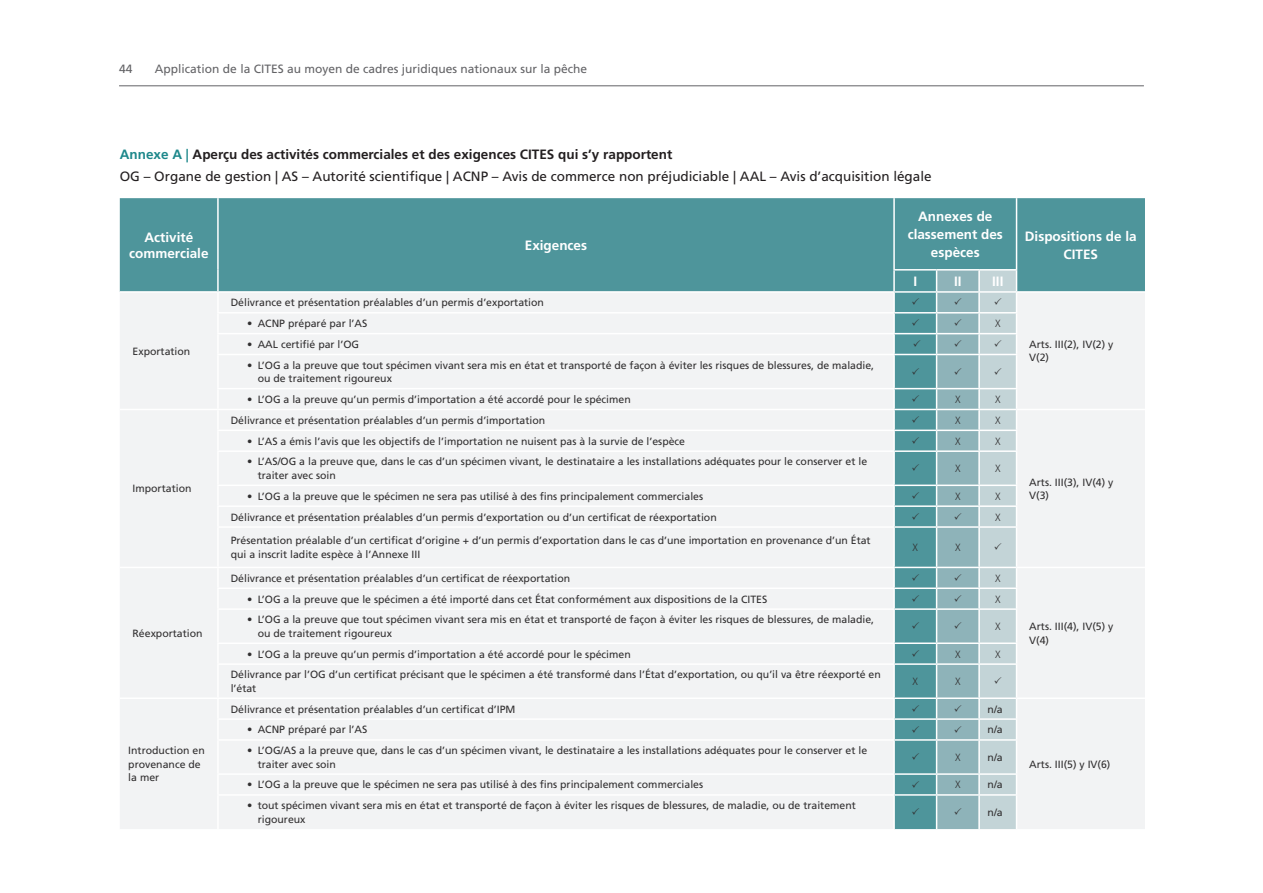
<style>
.page{position:relative;width:1263px;height:893px;background:#fff}
.page>*{position:absolute;margin:0;border:0;box-sizing:border-box;transform-origin:0 0}
.Annex_title{font:13.5px "Frutiger LT Std";color:#231f20}
.t1{font:700 13.5px/18px "Frutiger LT Std";color:#fff;text-align:center}
.Annex_title-2{font:700 13.5px "Frutiger LT Std";color:#231f20}
.t2{font:12px "Frutiger LT Std";color:#636366}
.t3{font:10.5px/13.5px "Frutiger LT Std";color:#312f30}
.t4{font:300 condensed 10.5px "Frutiger LT Std";color:#312f30}
.s1{color:#1e888b}
</style>
<div class="page">
<hr style="left:119px;top:85px;width:1025px;height:1px;background:#636366">
<div style="left:120px;top:198px;width:1025px;height:93px;background:#4e959b"></div>
<div style="left:120px;top:293px;width:1025px;height:536px;background:#f2f3f4"></div>
<hr style="left:217px;top:198px;width:2px;height:72px;background:#fff">
<hr style="left:217px;top:270px;width:2px;height:21px;background:#fff">
<hr style="left:893px;top:198px;width:2px;height:71px;background:#fff">
<hr style="left:1016px;top:198px;width:1px;height:71px;background:#fff">
<hr style="left:893px;top:269px;width:43px;height:2px;background:#fff">
<hr style="left:936px;top:269px;width:43px;height:2px;background:#fff">
<hr style="left:979px;top:269px;width:38px;height:2px;background:#fff">
<hr style="left:217px;top:312px;width:677px;height:2px;background:#fff">
<hr style="left:217px;top:333px;width:677px;height:1px;background:#fff">
<hr style="left:217px;top:354px;width:677px;height:1px;background:#fff">
<hr style="left:217px;top:388px;width:677px;height:1px;background:#fff">
<hr style="left:218px;top:409px;width:676px;height:1px;background:#fff">
<hr style="left:1016px;top:409px;width:129px;height:1px;background:#fff">
<hr style="left:217px;top:430px;width:677px;height:1px;background:#fff">
<hr style="left:217px;top:450px;width:677px;height:2px;background:#fff">
<hr style="left:217px;top:485px;width:677px;height:1px;background:#fff">
<hr style="left:217px;top:505px;width:677px;height:2px;background:#fff">
<hr style="left:217px;top:526px;width:677px;height:2px;background:#fff">
<hr style="left:218px;top:567px;width:676px;height:1px;background:#fff">
<hr style="left:1016px;top:567px;width:129px;height:1px;background:#fff">
<hr style="left:217px;top:587px;width:677px;height:2px;background:#fff">
<hr style="left:217px;top:608px;width:677px;height:2px;background:#fff">
<hr style="left:217px;top:642px;width:677px;height:2px;background:#fff">
<hr style="left:217px;top:663px;width:677px;height:2px;background:#fff">
<hr style="left:218px;top:697px;width:676px;height:2px;background:#fff">
<hr style="left:1016px;top:697px;width:129px;height:2px;background:#fff">
<hr style="left:217px;top:718px;width:677px;height:2px;background:#fff">
<hr style="left:217px;top:739px;width:677px;height:2px;background:#fff">
<hr style="left:217px;top:773px;width:677px;height:2px;background:#fff">
<hr style="left:217px;top:794px;width:677px;height:2px;background:#fff">
<svg style="left:217px;top:293px;width:2px;height:40px"></svg>
<hr style="left:217px;top:334px;width:2px;height:20px;background:#fff">
<hr style="left:217px;top:355px;width:2px;height:33px;background:#fff">
<hr style="left:217px;top:389px;width:2px;height:20px;background:#fff">
<hr style="left:120px;top:409px;width:98px;height:1px;background:#fff">
<hr style="left:217px;top:410px;width:2px;height:20px;background:#fff">
<svg style="left:217px;top:431px;width:2px;height:19px"></svg>
<hr style="left:217px;top:452px;width:2px;height:33px;background:#fff">
<svg style="left:217px;top:486px;width:2px;height:40px"></svg>
<hr style="left:217px;top:528px;width:2px;height:39px;background:#fff">
<hr style="left:120px;top:567px;width:98px;height:1px;background:#fff">
<svg style="left:217px;top:568px;width:2px;height:40px"></svg>
<hr style="left:217px;top:610px;width:2px;height:32px;background:#fff">
<svg style="left:217px;top:644px;width:2px;height:19px"></svg>
<hr style="left:217px;top:665px;width:2px;height:32px;background:#fff">
<hr style="left:120px;top:697px;width:98px;height:2px;background:#fff">
<svg style="left:217px;top:699px;width:2px;height:40px"></svg>
<hr style="left:217px;top:741px;width:2px;height:32px;background:#fff">
<svg style="left:217px;top:775px;width:2px;height:19px"></svg>
<hr style="left:217px;top:796px;width:2px;height:33px;background:#fff">
<svg style="left:893px;top:270px;width:124px;height:559px;background:#94babe"></svg>
<p class="t2" style="left:119px;top:62px;width:15px">44</p>
<p class="t2" style="left:155px;top:62px;width:434px">Application de la CITES au moyen de cadres juridiques nationaux sur la pêche</p>
<p class="Annex_title-2" style="left:120px;top:146px;width:554px"><span class="s1">Annexe A |</span> Aperçu des activités commerciales et des exigences CITES qui s’y rapportent</p>
<p class="Annex_title" style="left:120px;top:169px;width:813px">OG – Organe de gestion | AS – Autorité scientifique | ACNP – Avis de commerce non préjudiciable | AAL – Avis d’acquisition légale</p>
<p class="t1" style="left:129px;top:229px;width:81px;line-height:16.2px">Activité commerciale</p>
<p class="t1" style="left:525px;top:236px;width:64px">Exigences</p>
<p class="t3" style="left:231px;top:296px;width:315px">Délivrance et présentation préalables d’un permis d’exportation</p>
<p class="t1" style="left:908px;top:207px;width:97px">Annexes de classement des espèces</p>
<p class="t1" style="left:913px;top:272px;width:5px">I</p>
<p class="t1" style="left:954px;top:272px;width:9px">II</p>
<p class="t1" style="left:992px;top:272px;width:13px">III</p>
<p class="t3" style="left:133px;top:344px;width:59px">Exportation</p>
<p class="t3" style="left:133px;top:482px;width:60px">Importation</p>
<p class="t3" style="left:133px;top:626px;width:72px">Réexportation</p>
<p class="t3" style="left:128px;top:744px;width:78px">Introduction en provenance de la mer</p>
<p class="t3" style="left:247px;top:317px;width:122px">• ACNP préparé par l’AS</p>
<p class="t4" style="left:995px;top:318px;width:7px">X</p>
<p class="t3" style="left:247px;top:338px;width:114px">• AAL certifié par l’OG</p>
<p class="t3" style="left:258px;top:358px;width:618px;text-indent:-11px">• L’OG a la preuve que tout spécimen vivant sera mis en état et transporté de façon à éviter les risques de blessures, de maladie, ou de traitement rigoureux</p>
<p class="t3" style="left:247px;top:393px;width:385px">• L’OG a la preuve qu’un permis d’importation a été accordé pour le spécimen</p>
<p class="t4" style="left:955px;top:393px;width:7px">X</p>
<p class="t4" style="left:995px;top:393px;width:7px">X</p>
<p class="t3" style="left:231px;top:413px;width:316px">Délivrance et présentation préalables d’un permis d’importation</p>
<p class="t4" style="left:955px;top:414px;width:7px">X</p>
<p class="t4" style="left:995px;top:414px;width:7px">X</p>
<p class="t3" style="left:247px;top:434px;width:439px">• L’AS a émis l’avis que les objectifs de l’importation ne nuisent pas à la survie de l’espèce</p>
<p class="t4" style="left:955px;top:435px;width:7px">X</p>
<p class="t4" style="left:995px;top:435px;width:7px">X</p>
<p class="t3" style="left:258px;top:455px;width:611px;text-indent:-11px">• L’AS/OG a la preuve que, dans le cas d’un spécimen vivant, le destinataire a les installations adéquates pour le conserver et le traiter avec soin</p>
<p class="t4" style="left:955px;top:463px;width:7px">X</p>
<p class="t4" style="left:995px;top:463px;width:7px">X</p>
<p class="t3" style="left:247px;top:489px;width:458px">• L’OG a la preuve que le spécimen ne sera pas utilisé à des fins principalement commerciales</p>
<p class="t4" style="left:955px;top:490px;width:7px">X</p>
<p class="t4" style="left:995px;top:490px;width:7px">X</p>
<p class="t3" style="left:231px;top:510px;width:488px">Délivrance et présentation préalables d’un permis d’exportation ou d’un certificat de réexportation</p>
<p class="t4" style="left:995px;top:511px;width:7px">X</p>
<p class="t3" style="left:231px;top:534px;width:641px">Présentation préalable d’un certificat d’origine + d’un permis d’exportation dans le cas d’une importation en provenance d’un État qui a inscrit ladite espèce à l’Annexe III</p>
<p class="t4" style="left:913px;top:542px;width:7px">X</p>
<p class="t4" style="left:955px;top:542px;width:7px">X</p>
<p class="t3" style="left:231px;top:571px;width:341px">Délivrance et présentation préalables d’un certificat de réexportation</p>
<p class="t4" style="left:995px;top:572px;width:7px">X</p>
<p class="t3" style="left:247px;top:592px;width:522px">• L’OG a la preuve que le spécimen a été importé dans cet État conformément aux dispositions de la CITES</p>
<p class="t4" style="left:995px;top:593px;width:7px">X</p>
<p class="t3" style="left:258px;top:613px;width:618px;text-indent:-11px">• L’OG a la preuve que tout spécimen vivant sera mis en état et transporté de façon à éviter les risques de blessures, de maladie, ou de traitement rigoureux</p>
<p class="t4" style="left:995px;top:620px;width:7px">X</p>
<p class="t3" style="left:247px;top:647px;width:385px">• L’OG a la preuve qu’un permis d’importation a été accordé pour le spécimen</p>
<p class="t4" style="left:955px;top:648px;width:7px">X</p>
<p class="t4" style="left:995px;top:648px;width:7px">X</p>
<p class="t3" style="left:231px;top:668px;width:652px">Délivrance par l’OG d’un certificat précisant que le spécimen a été transformé dans l’État d’exportation, ou qu’il va être réexporté en l’état</p>
<p class="t4" style="left:913px;top:675px;width:7px">X</p>
<p class="t4" style="left:955px;top:675px;width:7px">X</p>
<p class="t3" style="left:231px;top:702px;width:286px">Délivrance et présentation préalables d’un certificat d’IPM</p>
<p class="t3" style="left:988px;top:702px;width:17px">n/a</p>
<p class="t3" style="left:247px;top:723px;width:122px">• ACNP préparé par l’AS</p>
<p class="t3" style="left:988px;top:723px;width:17px">n/a</p>
<p class="t3" style="left:258px;top:744px;width:611px;text-indent:-11px">• L’OG/AS a la preuve que, dans le cas d’un spécimen vivant, le destinataire a les installations adéquates pour le conserver et le traiter avec soin</p>
<p class="t4" style="left:955px;top:751px;width:7px">X</p>
<p class="t3" style="left:988px;top:751px;width:17px">n/a</p>
<p class="t3" style="left:247px;top:778px;width:458px">• L’OG a la preuve que le spécimen ne sera pas utilisé à des fins principalement commerciales</p>
<p class="t4" style="left:955px;top:779px;width:7px">X</p>
<p class="t3" style="left:988px;top:778px;width:17px">n/a</p>
<p class="t3" style="left:258px;top:799px;width:600px;text-indent:-11px">• tout spécimen vivant sera mis en état et transporté de façon à éviter les risques de blessures, de maladie, ou de traitement rigoureux</p>
<p class="t3" style="left:988px;top:806px;width:17px">n/a</p>
<p class="t1" style="left:1025px;top:227px;width:113px">Dispositions de la<br>CITES</p>
<p class="t3" style="left:1029px;top:338px;width:86px">Arts. III(2), IV(2) y<br>V(2)</p>
<p class="t3" style="left:1029px;top:475px;width:86px">Arts. III(3), IV(4) y<br>V(3)</p>
<p class="t3" style="left:1029px;top:620px;width:86px">Arts. III(4), IV(5) y<br>V(4)</p>
<p class="t3" style="left:1029px;top:757px;width:83px">Arts. III(5) y IV(6)</p>
</div>
